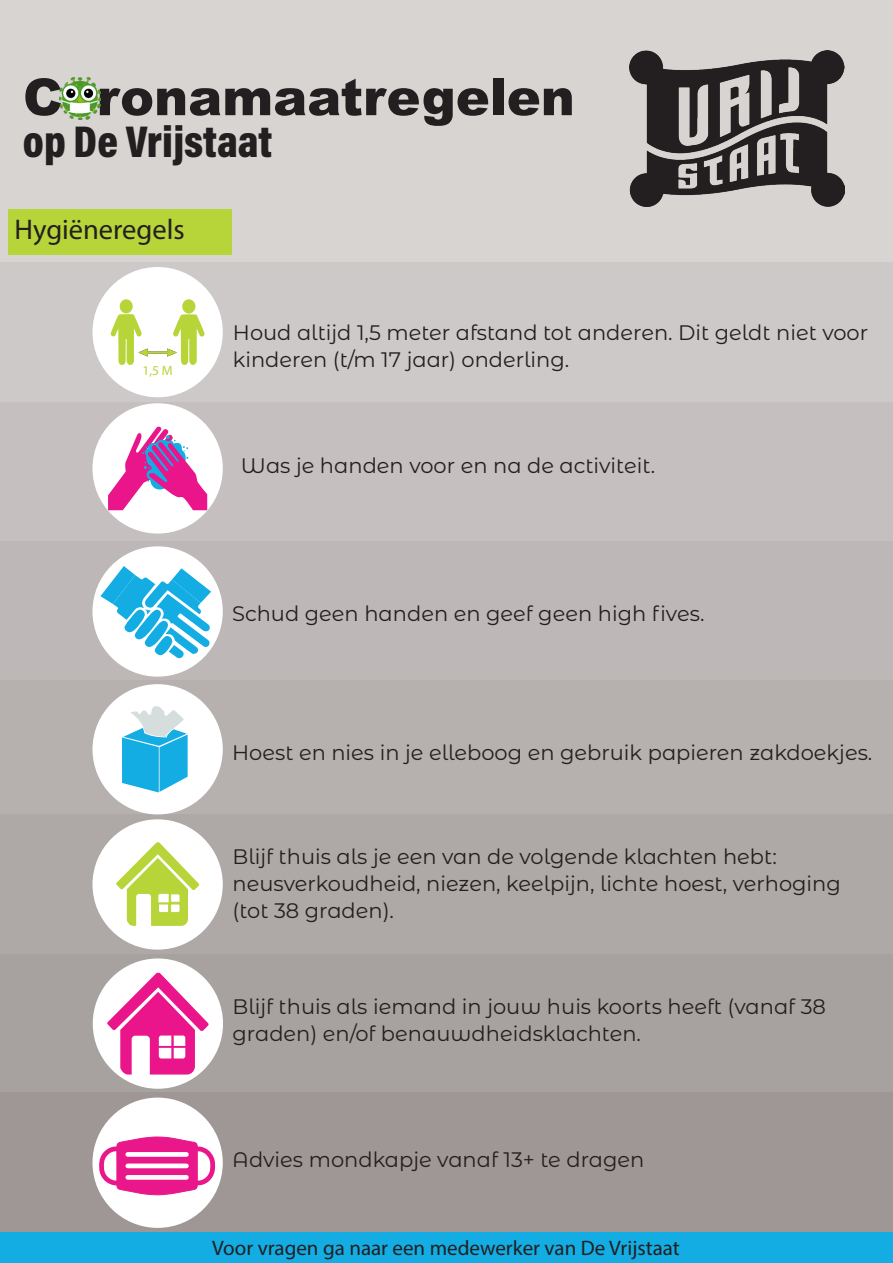
<style>
.page{position:relative;width:893px;height:1263px;background:#d7d4d2}
.page>*{position:absolute;margin:0;border:0;box-sizing:border-box;transform-origin:0 0}
.t1{font:900 51px "Arial";color:#231f20}
.t2{font:45px "Acumin Variable Concept";letter-spacing:-.03em;color:#231f20}
.t3{font:28.5px "Myriad Pro";color:#231f20}
.t4{font:21px/27px "Montserrat Alternates";color:#231f20}
.t5{font:21px "Myriad Pro";color:#231f20}
.t6{font:13.5px "Myriad Pro";color:#b7d439}
</style>
<div class="page">
<div style="left:0;top:953px;width:893px;height:140px;background:#a7a2a0"></div>
<div style="left:93px;top:958px;width:130px;height:131px;background:#fff;border-radius:50%"></div>
<div style="left:0;top:679px;width:893px;height:139px;background:#b6b0af"></div>
<div style="left:0;top:814px;width:893px;height:139px;background:#aea8a6"></div>
<div style="left:92px;top:819px;width:131px;height:131px;background:#fff;border-radius:50%"></div>
<div style="left:92px;top:684px;width:131px;height:130px;background:#fff;border-radius:50%"></div>
<div style="left:0;top:540px;width:893px;height:139px;background:#bdb8b7"></div>
<div style="left:92px;top:546px;width:131px;height:131px;background:#fff;border-radius:50%"></div>
<div style="left:0;top:401px;width:893px;height:139px;background:#c5c0bf"></div>
<div style="left:92px;top:403px;width:131px;height:131px;background:#fff;border-radius:50%"></div>
<div style="left:0;top:262px;width:893px;height:139px;background:#cdc9c8"></div>
<img style="left:630px;top:50px;width:214px;height:156px">
<div style="left:0;top:1232px;width:893px;height:31px;background:#13ace3"></div>
<div style="left:8px;top:209px;width:224px;height:45px;background:#b7d439"></div>
<div style="left:92px;top:267px;width:131px;height:130px;background:#fff;border-radius:50%"></div>
<img style="left:60px;top:78px;width:41px;height:41px">
<div style="left:182px;top:299px;width:13px;height:15px;background:#b7d439;border-radius:50%"></div>
<div style="left:120px;top:299px;width:13px;height:14px;background:#b7d439;border-radius:50%"></div>
<svg style="left:110px;top:314px;width:95px;height:51px"></svg>
<svg style="left:108px;top:425px;width:99px;height:85px"></svg>
<svg style="left:122px;top:706px;width:66px;height:86px"></svg>
<svg style="left:116px;top:842px;width:83px;height:84px"></svg>
<svg style="left:107px;top:972px;width:102px;height:102px"></svg>
<svg style="left:100px;top:566px;width:112px;height:94px"></svg>
<div style="left:0;top:1093px;width:893px;height:139px;background:#9e9796"></div>
<div style="left:92px;top:1097px;width:131px;height:131px;background:#fff;border-radius:50%"></div>
<svg style="left:98px;top:1131px;width:118px;height:65px"></svg>
<p class="t1" style="left:23px;top:60px;width:553px">Coronamaatregelen</p>
<p class="t2" style="left:23px;top:111px;width:250px">op De Vrijstaat</p>
<p class="t3" style="left:14px;top:211px;width:172px">Hygiëneregels</p>
<p class="t6" style="left:142px;top:362px;width:32px">1,5 M</p>
<p class="t4" style="left:233px;top:318px;width:637px">Houd altijd 1,5 meter afstand tot anderen. Dit geldt niet voor kinderen (t/m 17 jaar) onderling.</p>
<p class="t4" style="left:241px;top:451px;width:416px">Was je handen voor en na de activiteit.</p>
<p class="t4" style="left:232px;top:599px;width:474px">Schud geen handen en geef geen high fives.</p>
<p class="t4" style="left:232px;top:738px;width:642px">Hoest en nies in je elleboog en gebruik papieren zakdoekjes.</p>
<p class="t4" style="left:233px;top:842px;width:546px">Blijf thuis als je een van de volgende klachten hebt:</p>
<p class="t4" style="left:233px;top:869px;width:610px">neusverkoudheid, niezen, keelpijn, lichte hoest, verhoging (tot 38 graden).</p>
<p class="t4" style="left:233px;top:992px;width:595px">Blijf thuis als iemand in jouw huis koorts heeft (vanaf 38</p>
<p class="t4" style="left:233px;top:1019px;width:410px">graden) en/of benauwdheidsklachten.</p>
<p class="t4" style="left:232px;top:1146px;width:414px">Advies mondkapje vanaf 13+ te dragen</p>
<p class="t5" style="left:212px;top:1235px;width:469px">Voor vragen ga naar een medewerker van De Vrijstaat</p>
</div>
